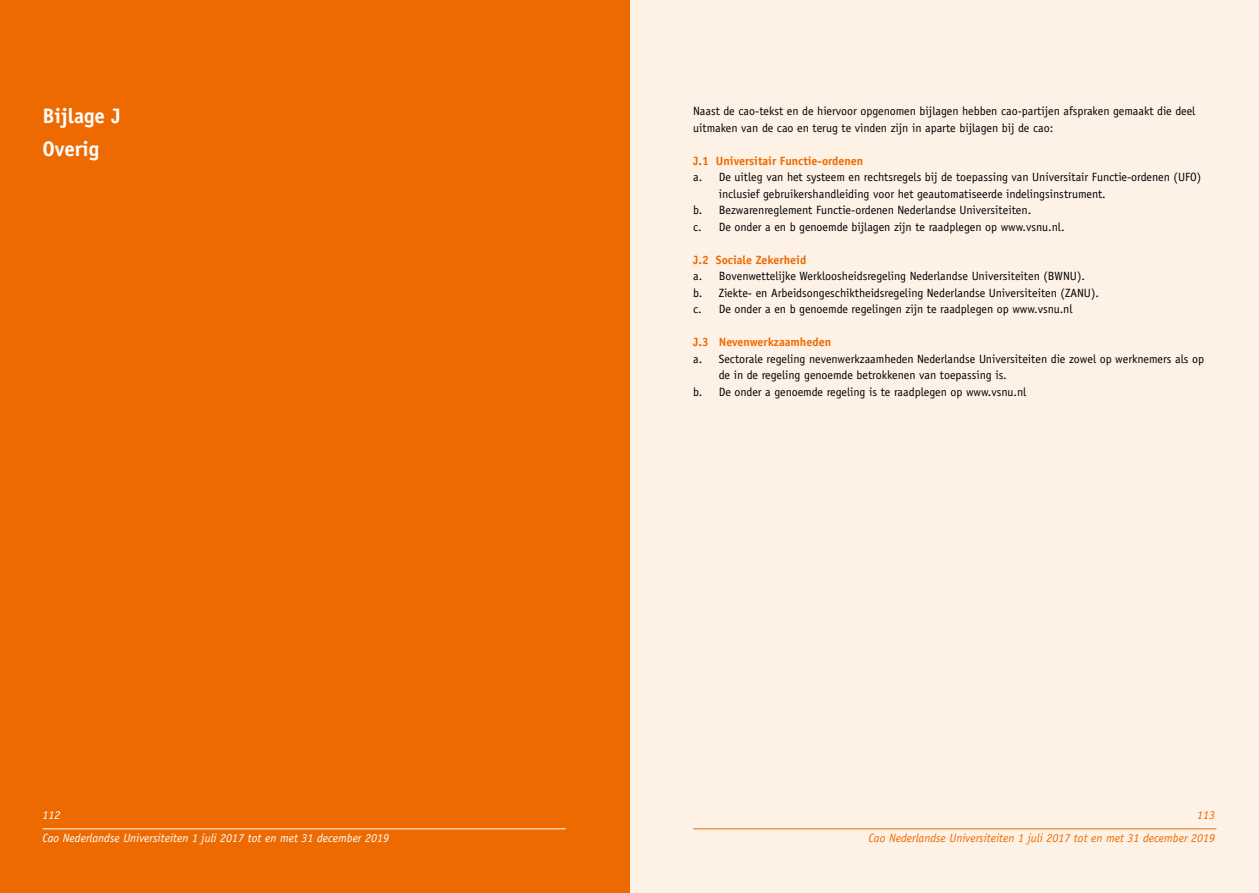
<style>
.page{position:relative;width:1259px;height:893px;background:#fff}
.page>*{position:absolute;margin:0;border:0;box-sizing:border-box;transform-origin:0 0}
.t1{font:700 21px/33px "Officina Sans";color:#fff}
.t2{font:12px/16.5px "Officina Sans";color:#000}
.t3{font:700 12px "Officina Sans";color:#ed6a00}
.t4{font:italic 12px "Officina Sans";color:#ed6a00}
.t5{font:italic 12px "Officina Sans";color:#fff}
</style>
<div class="page">
<div style="left:629px;top:0;width:630px;height:893px;background:#fef2e7"></div>
<hr style="left:693px;top:828px;width:523px;height:1px;background:#ed6a00">
<div style="left:0;top:0;width:629px;height:893px;background:#ed6a00"></div>
<hr style="left:43px;top:828px;width:523px;height:1px;background:#fff">
<h1 class="t1" style="left:43px;top:99px;width:80px">Bijlage J<br>Overig</h1>
<p class="t2" style="left:693px;top:103px;width:503px">Naast de cao-tekst en de hiervoor opgenomen bijlagen hebben cao-partijen afspraken gemaakt die deel uitmaken van de cao en terug te vinden zijn in aparte bijlagen bij de cao:</p>
<p class="t3" style="left:693px;top:153px;width:172px">J.1 Universitair Functie-ordenen</p>
<p class="t2" style="left:693px;top:169px;width:509px">a. De uitleg van het systeem en rechtsregels bij de toepassing van Universitair Functie-ordenen (UFO)</p>
<p class="t2" style="left:719px;top:186px;width:388px">inclusief gebruikershandleiding voor het geautomatiseerde indelingsinstrument.</p>
<p class="t2" style="left:693px;top:202px;width:339px">b. Bezwarenreglement Functie-ordenen Nederlandse Universiteiten.</p>
<p class="t2" style="left:693px;top:219px;width:373px">c. De onder a en b genoemde bijlagen zijn te raadplegen op www.vsnu.nl.</p>
<p class="t3" style="left:693px;top:252px;width:114px">J.2 Sociale Zekerheid</p>
<p class="t2" style="left:693px;top:268px;width:407px">a. Bovenwettelijke Werkloosheidsregeling Nederlandse Universiteiten (BWNU).<br>b. Ziekte- en Arbeidsongeschiktheidsregeling Nederlandse Universiteiten (ZANU). c. De onder a en b genoemde regelingen zijn te raadplegen op www.vsnu.nl</p>
<p class="t3" style="left:693px;top:335px;width:139px">J.3 Nevenwerkzaamheden</p>
<p class="t2" style="left:693px;top:351px;width:512px">a. Sectorale regeling nevenwerkzaamheden Nederlandse Universiteiten die zowel op werknemers als op</p>
<p class="t2" style="left:719px;top:367px;width:289px">de in de regeling genoemde betrokkenen van toepassing is.</p>
<p class="t2" style="left:693px;top:384px;width:334px">b. De onder a genoemde regeling is te raadplegen op www.vsnu.nl</p>
<p class="t5" style="left:43px;top:808px;width:19px">112</p>
<p class="t5" style="left:43px;top:831px;width:348px">Cao Nederlandse Universiteiten 1 juli 2017 tot en met 31 december 2019</p>
<p class="t4" style="left:1197px;top:808px;width:19px">113</p>
<p class="t4" style="left:868px;top:831px;width:348px">Cao Nederlandse Universiteiten 1 juli 2017 tot en met 31 december 2019</p>
</div>
